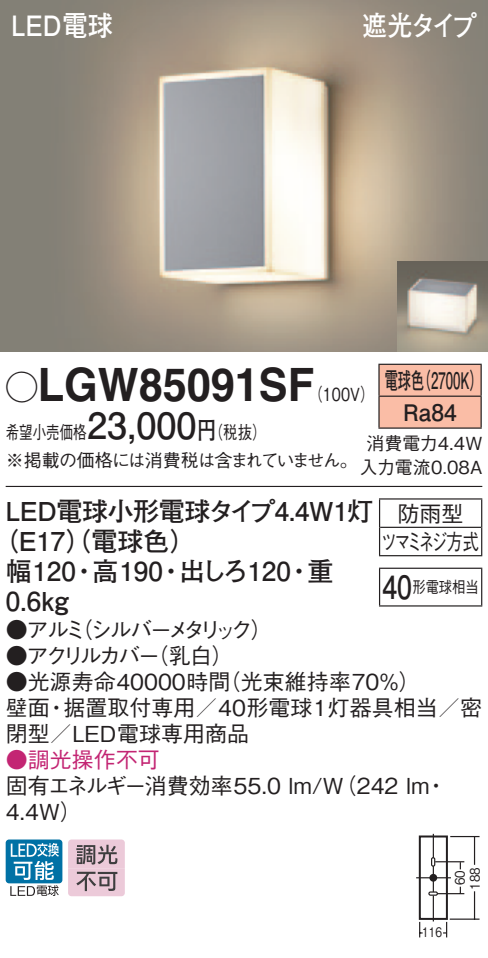
<style>
.page{position:relative;width:488px;height:958px;background:#fff}
.page>*{position:absolute;margin:0;border:0;box-sizing:border-box;transform-origin:0 0}
.t1{font:700 46px "Helvetica LT Std";color:#231f20;scale:.94 1}
.t2{font:700 36px "Futo Go B101 Pro";color:#231f20}
.t3{font:700 32px "Futo Go B101 Pro";color:#231f20;scale:.83 1}
.t4{font:700 28px "Futo Go B101 Pro";color:#fff;scale:.9 1}
.t5{font:700 26px/30px "Futo Go B101 Pro";letter-spacing:-.015em;color:#231f20}
.t6{font:700 22.8px/32px "Futo Go B101 Pro";color:#231f20;scale:.58 1}
.t7{font:500 22px/26px "Gothic BBB Pro";color:#231f20}
.t8{font:500 22px "Gothic BBB Pro";letter-spacing:-.24em;color:#231f20}
.t9{font:500 22px/28.4px "Gothic BBB Pro";letter-spacing:-.105em;color:#231f20;text-align:center}
.t10{font:500 22px "Gothic BBB Pro";letter-spacing:-.14em;color:#231f20}
.t11{font:500 22px "Gothic BBB Pro";color:#c32573}
.t12{font:500 18px/28px "Gothic BBB Pro";letter-spacing:-.04em;color:#231f20;scale:.75 1}
.t13{font:500 18px/24px "Gothic BBB Pro";color:#231f20;text-align:center}
.t14{font:500 18px "Gothic BBB Pro";color:#231f20;scale:.8 1}
.t15{font:500 16px "Gothic BBB Pro";color:#231f20;scale:.83 1}
.t16{font:500 13.2px/15.2px "Gothic BBB Pro";color:#231f20;text-align:center;scale:.9 1}
.t17{font:500 13.2px "Gothic BBB Pro";color:#231f20;scale:.8 1}
.s1{font-family:"Ford Classification 1";font-weight:400;font-size:32px}
.s2{font-family:"Futo Go B101 Pro";font-weight:700;font-size:24px}
</style>
<div class="page">
<div style="left:428px;top:891px;width:10px;height:4px;border:1px solid #231f20;border-radius:2px"></div>
<div style="left:431px;top:856px;width:4px;height:10px;border:1px solid #231f20;border-radius:2px"></div>
<hr style="left:416px;top:876px;width:35px;height:2px;background:#231f20">
<hr style="left:432px;top:833px;width:2px;height:24px;background:#231f20">
<hr style="left:432px;top:865px;width:2px;height:26px;background:#231f20">
<hr style="left:432px;top:895px;width:2px;height:26px;background:#231f20">
<div style="left:429px;top:873px;width:8px;height:8px;background:#231f20;border-radius:50%"></div>
<hr style="left:450px;top:835px;width:29px;height:2px;background:#231f20">
<hr style="left:449px;top:918px;width:30px;height:1px;background:#231f20">
<hr style="left:437px;top:892px;width:27px;height:2px;background:#231f20">
<hr style="left:435px;top:860px;width:29px;height:2px;background:#231f20">
<svg style="left:459px;top:886px;width:2px;height:7px"></svg>
<svg style="left:459px;top:862px;width:2px;height:7px"></svg>
<svg style="left:419px;top:921px;width:3px;height:16px"></svg>
<hr style="left:473px;top:891px;width:2px;height:28px;background:#231f20">
<hr style="left:473px;top:836px;width:2px;height:28px;background:#231f20">
<div style="left:418px;top:835px;width:30px;height:84px;border:2px solid #231f20"></div>
<svg style="left:443px;top:921px;width:4px;height:16px"></svg>
<img style="left:0;top:0;width:488px;height:351px">
<img style="left:397px;top:261px;width:91px;height:90px">
<div style="left:6px;top:839px;width:56px;height:44px;background:#0071a5;border-radius:3px"></div>
<svg style="left:10px;top:843px;width:49px;height:52px"></svg>
<svg style="left:68px;top:839px;width:57px;height:57px;background:#c9afbb"></svg>
<hr style="left:6px;top:485px;width:476px;height:2px;background:#231f20">
<div style="left:379px;top:365px;width:101px;height:62px;background:#fabda6"></div>
<hr style="left:378px;top:363px;width:103px;height:2px;background:#231f20">
<hr style="left:378px;top:365px;width:1px;height:30px;background:#231f20">
<hr style="left:480px;top:365px;width:1px;height:30px;background:#231f20">
<hr style="left:378px;top:395px;width:103px;height:2px;background:#231f20">
<hr style="left:378px;top:396px;width:1px;height:31px;background:#231f20">
<hr style="left:480px;top:396px;width:1px;height:31px;background:#231f20">
<hr style="left:378px;top:427px;width:103px;height:1px;background:#231f20">
<svg style="left:379px;top:499px;width:1px;height:56px"></svg>
<hr style="left:379px;top:498px;width:103px;height:1px;background:#231f20">
<svg style="left:481px;top:499px;width:1px;height:56px"></svg>
<hr style="left:380px;top:526px;width:101px;height:2px;background:#231f20">
<hr style="left:379px;top:555px;width:103px;height:1px;background:#231f20">
<hr style="left:379px;top:568px;width:1px;height:37px;background:#231f20">
<hr style="left:379px;top:567px;width:103px;height:1px;background:#231f20">
<hr style="left:481px;top:568px;width:1px;height:37px;background:#231f20">
<hr style="left:379px;top:605px;width:103px;height:1px;background:#231f20">
<p class="t4" style="left:11px;top:3px;width:114px">LED電球</p>
<p class="t4" style="left:362px;top:3px;width:129px">遮光タイプ</p>
<h1 class="t1" style="left:6px;top:357px;width:330px"><span class="s1">A</span>LGW85091SF</h1>
<p class="t14" style="left:197px;top:417px;width:88px">（<span class="s2">円</span>税抜(</p>
<p class="t6" style="left:417px;top:361px;width:115px">（2700 (K</p>
<p class="t6" style="left:403px;top:361px;width:94px;text-indent:-19px">電球色<br>Ra84</p>
<p class="t14" style="left:308px;top:380px;width:84px">（100 (V</p>
<h2 class="t2" style="left:87px;top:396px;width:111px">23,000</h2>
<p class="t12" style="left:6px;top:416px;width:471px">希望小売価格<br>※掲載の価格には消費税は含まれていません。</p>
<p class="t5" style="left:6px;top:493px;width:369px">LED電球小形電球タイプ4.4W 灯1</p>
<p class="t5" style="left:-8px;top:523px;width:206px">（E17（）電球色(</p>
<p class="t5" style="left:307px;top:553px;width:27px">重</p>
<p class="t13" style="left:359px;top:429px;width:124px">消費電力4.4W入力電流0.08A</p>
<p class="t9" style="left:381px;top:496px;width:99px">防雨型<br>ツマミネジ方式</p>
<p class="t15" style="left:412px;top:574px;width:81px">形電球相当</p>
<p class="t5" style="left:6px;top:553px;width:72px">幅120<br>0.6kg</p>
<p class="t5" style="left:92px;top:553px;width:72px">高190</p>
<p class="t5" style="left:179px;top:553px;width:113px">出しろ120</p>
<p class="t5" style="left:71px;top:553px;width:27px">・</p>
<p class="t5" style="left:158px;top:553px;width:27px">・</p>
<p class="t5" style="left:286px;top:553px;width:27px">・</p>
<h3 class="t3" style="left:382px;top:561px;width:37px">40</h3>
<p class="t8" style="left:71px;top:611px;width:203px">（シルバーメタリック(</p>
<p class="t7" style="left:6px;top:613px;width:83px">●アルミ</p>
<p class="t7" style="left:147px;top:639px;width:88px">（乳白(</p>
<p class="t10" style="left:6px;top:637px;width:156px">●アクリルカバー</p>
<p class="t7" style="left:219px;top:665px;width:203px">（光束維持率70％(</p>
<p class="t7" style="left:63px;top:665px;width:420px;text-indent:-58px">●光源寿命40000時間<br>据置取付専用／40形電球1灯器具相当／密</p>
<p class="t7" style="left:6px;top:691px;width:245px">壁面<br>閉型／LED電球専用商品</p>
<p class="t11" style="left:6px;top:741px;width:155px">●調光操作不可</p>
<p class="t7" style="left:45px;top:691px;width:23px">・</p>
<p class="t7" style="left:6px;top:769px;width:425px">固有エネルギー消費効率55.0 lm （W/ 242 lm<br>4.4W(</p>
<p class="t7" style="left:425px;top:769px;width:23px">・</p>
<p class="t16" style="left:450px;top:889px;width:26px;rotate:-90deg">60<br>188</p>
<p class="t17" style="left:422px;top:920px;width:26px">116</p>
</div>
